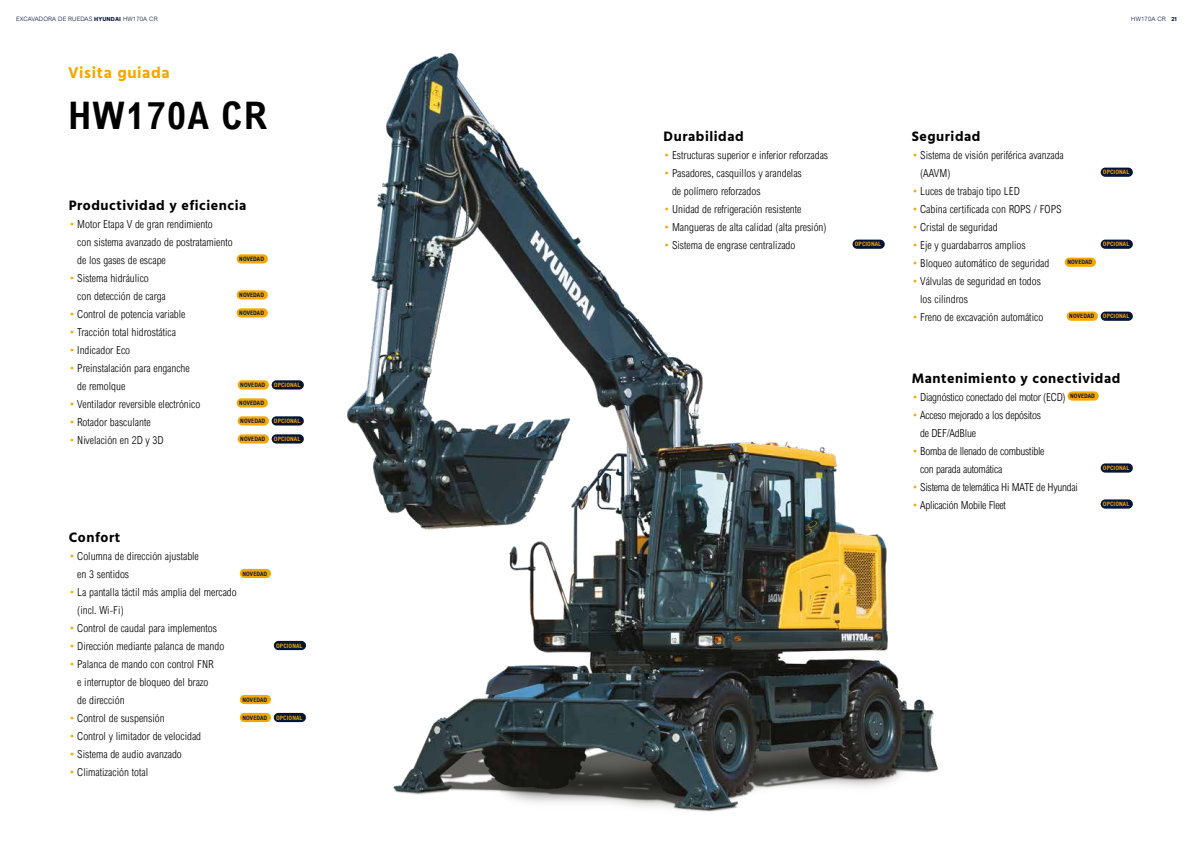
<style>
.page{position:relative;width:1191px;height:842px;background:#fff}
.page>*{position:absolute;margin:0;border:0;box-sizing:border-box;transform-origin:0 0}
.t1{font:700 condensed 38px "Arial";letter-spacing:.04em;color:#000}
.t2{font:700 16px "Hind";letter-spacing:.04em;color:#f7a600}
.t3{font:700 14px "Hind";letter-spacing:.04em;color:#000}
.t4{font:300 condensed 11px/18px "Arial";color:#000}
.t5{font:300 condensed 11px/18px "Arial";letter-spacing:-.02em;color:#000}
.t6{font:700 condensed 6px "Arial";letter-spacing:.02em;color:#f7a600}
.t7{font:700 condensed 6px "Arial";letter-spacing:.02em;color:#001437}
.t8{font:300 6px "Arial";letter-spacing:.02em;color:#001437}
.s1{font-family:"Hind";font-weight:700}
.s2{color:#f7a600}
</style>
<div class="page">
<img style="left:286px;top:53px;width:652px;height:759px">
<div style="left:237px;top:254px;width:31px;height:9px;background:#f7a600;border-radius:5px"></div>
<div style="left:237px;top:290px;width:31px;height:9px;background:#f7a600;border-radius:5px"></div>
<div style="left:237px;top:308px;width:31px;height:9px;background:#f7a600;border-radius:5px"></div>
<div style="left:238px;top:380px;width:31px;height:9px;background:#f7a600;border-radius:5px"></div>
<div style="left:272px;top:380px;width:32px;height:9px;background:#001437;border-radius:5px"></div>
<div style="left:237px;top:398px;width:31px;height:9px;background:#f7a600;border-radius:5px"></div>
<div style="left:238px;top:416px;width:31px;height:9px;background:#f7a600;border-radius:5px"></div>
<div style="left:272px;top:416px;width:32px;height:9px;background:#001437;border-radius:5px"></div>
<div style="left:238px;top:434px;width:31px;height:9px;background:#f7a600;border-radius:5px"></div>
<div style="left:272px;top:434px;width:32px;height:9px;background:#001437;border-radius:5px"></div>
<div style="left:852px;top:240px;width:32px;height:9px;background:#001437;border-radius:5px"></div>
<div style="left:240px;top:569px;width:31px;height:9px;background:#f7a600;border-radius:5px"></div>
<div style="left:274px;top:641px;width:32px;height:9px;background:#001437;border-radius:5px"></div>
<div style="left:240px;top:695px;width:31px;height:9px;background:#f7a600;border-radius:5px"></div>
<div style="left:240px;top:713px;width:31px;height:9px;background:#f7a600;border-radius:5px"></div>
<div style="left:274px;top:713px;width:32px;height:9px;background:#001437;border-radius:5px"></div>
<div style="left:1100px;top:168px;width:32px;height:9px;background:#001437;border-radius:5px"></div>
<div style="left:1100px;top:240px;width:32px;height:9px;background:#001437;border-radius:5px"></div>
<div style="left:1064px;top:258px;width:32px;height:9px;background:#f7a600;border-radius:5px"></div>
<div style="left:1066px;top:312px;width:32px;height:9px;background:#f7a600;border-radius:5px"></div>
<div style="left:1100px;top:312px;width:32px;height:9px;background:#001437;border-radius:5px"></div>
<div style="left:1067px;top:391px;width:31px;height:10px;background:#f7a600;border-radius:5px"></div>
<div style="left:1100px;top:463px;width:32px;height:10px;background:#001437;border-radius:5px"></div>
<div style="left:1100px;top:499px;width:32px;height:10px;background:#001437;border-radius:5px"></div>
<p class="t8" style="left:16px;top:15px;width:143px">EXCAVADORA DE RUEDAS <span class="s1">HYUNDAI</span> HW170A CR</p>
<p class="t8" style="left:1131px;top:15px;width:47px">HW170A CR <span class="s1">21</span></p>
<h2 class="t2" style="left:68px;top:63px;width:103px">Visita guiada</h2>
<h1 class="t1" style="left:68px;top:94px;width:201px">HW170A CR</h1>
<p class="t3" style="left:69px;top:196px;width:179px">Productividad y eficiencia</p>
<p class="t4" style="left:77px;top:215px;width:157px;text-indent:-9px"><span class="s2">•</span> Motor Etapa V de gran rendimiento<br>con sistema avanzado de postratamiento de los gases de escape</p>
<p class="t7" style="left:239px;top:256px;width:26px">NOVEDAD</p>
<p class="t4" style="left:77px;top:269px;width:90px;text-indent:-9px"><span class="s2">•</span> Sistema hidráulico<br>con detección de carga</p>
<p class="t7" style="left:239px;top:292px;width:26px">NOVEDAD</p>
<p class="t4" style="left:69px;top:305px;width:118px"><span class="s2">•</span> Control de potencia variable</p>
<p class="t7" style="left:239px;top:310px;width:26px">NOVEDAD</p>
<p class="t4" style="left:69px;top:323px;width:109px"><span class="s2">•</span> Tracción total hidrostática</p>
<p class="t4" style="left:69px;top:341px;width:63px"><span class="s2">•</span> Indicador Eco</p>
<p class="t4" style="left:77px;top:359px;width:114px;text-indent:-9px"><span class="s2">•</span> Preinstalación para enganche de remolque</p>
<p class="t7" style="left:240px;top:382px;width:26px">NOVEDAD</p>
<p class="t6" style="left:274px;top:382px;width:28px">OPCIONAL</p>
<p class="t4" style="left:69px;top:395px;width:133px"><span class="s2">•</span> Ventilador reversible electrónico</p>
<p class="t7" style="left:239px;top:400px;width:26px">NOVEDAD</p>
<p class="t4" style="left:69px;top:413px;width:83px"><span class="s2">•</span> Rotador basculante</p>
<p class="t7" style="left:240px;top:418px;width:26px">NOVEDAD</p>
<p class="t6" style="left:274px;top:418px;width:28px">OPCIONAL</p>
<p class="t4" style="left:69px;top:431px;width:96px"><span class="s2">•</span> Nivelación en 2D y 3D</p>
<p class="t7" style="left:240px;top:436px;width:26px">NOVEDAD</p>
<p class="t6" style="left:274px;top:436px;width:28px">OPCIONAL</p>
<p class="t3" style="left:69px;top:529px;width:53px">Confort</p>
<p class="t4" style="left:77px;top:547px;width:123px;text-indent:-9px"><span class="s2">•</span> Columna de dirección ajustable en 3 sentidos</p>
<p class="t7" style="left:242px;top:570px;width:26px">NOVEDAD</p>
<p class="t4" style="left:77px;top:583px;width:161px;text-indent:-9px"><span class="s2">•</span> La pantalla táctil más amplia del mercado (incl. Wi-Fi)</p>
<p class="t4" style="left:69px;top:619px;width:150px"><span class="s2">•</span> Control de caudal para implementos</p>
<p class="t4" style="left:69px;top:637px;width:157px"><span class="s2">•</span> Dirección mediante palanca de mando</p>
<p class="t6" style="left:276px;top:642px;width:28px">OPCIONAL</p>
<p class="t4" style="left:77px;top:655px;width:138px;text-indent:-9px"><span class="s2">•</span> Palanca de mando con control FNR e interruptor de bloqueo del brazo de dirección</p>
<p class="t7" style="left:242px;top:696px;width:26px">NOVEDAD</p>
<p class="t4" style="left:69px;top:709px;width:97px"><span class="s2">•</span> Control de suspensión</p>
<p class="t7" style="left:242px;top:714px;width:26px">NOVEDAD</p>
<p class="t6" style="left:276px;top:714px;width:28px">OPCIONAL</p>
<p class="t4" style="left:69px;top:727px;width:134px"><span class="s2">•</span> Control y limitador de velocidad</p>
<p class="t4" style="left:69px;top:745px;width:115px"><span class="s2">•</span> Sistema de audio avanzado</p>
<p class="t4" style="left:69px;top:763px;width:81px"><span class="s2">•</span> Climatización total</p>
<p class="t3" style="left:663px;top:128px;width:82px">Durabilidad</p>
<p class="t4" style="left:663px;top:146px;width:166px"><span class="s2">•</span> Estructuras superior e inferior reforzadas</p>
<p class="t4" style="left:672px;top:164px;width:131px;text-indent:-9px"><span class="s2">•</span> Pasadores, casquillos y arandelas de polímero reforzados</p>
<p class="t4" style="left:663px;top:200px;width:139px"><span class="s2">•</span> Unidad de refrigeración resistente</p>
<p class="t4" style="left:663px;top:218px;width:165px"><span class="s2">•</span> Mangueras de alta calidad (alta presión)</p>
<p class="t4" style="left:663px;top:236px;width:133px"><span class="s2">•</span> Sistema de engrase centralizado</p>
<p class="t6" style="left:855px;top:241px;width:28px">OPCIONAL</p>
<p class="t3" style="left:911px;top:128px;width:70px">Seguridad</p>
<p class="t4" style="left:920px;top:146px;width:145px;text-indent:-9px"><span class="s2">•</span> Sistema de visión periférica avanzada (AAVM)</p>
<p class="t6" style="left:1103px;top:169px;width:28px">OPCIONAL</p>
<p class="t4" style="left:911px;top:182px;width:110px"><span class="s2">•</span> Luces de trabajo tipo LED</p>
<p class="t4" style="left:911px;top:200px;width:151px"><span class="s2">•</span> Cabina certificada con ROPS / FOPS</p>
<p class="t4" style="left:911px;top:218px;width:87px"><span class="s2">•</span> Cristal de seguridad</p>
<p class="t4" style="left:911px;top:236px;width:116px"><span class="s2">•</span> Eje y guardabarros amplios</p>
<p class="t6" style="left:1103px;top:241px;width:28px">OPCIONAL</p>
<p class="t4" style="left:911px;top:254px;width:139px"><span class="s2">•</span> Bloqueo automático de seguridad</p>
<p class="t7" style="left:1067px;top:259px;width:26px">NOVEDAD</p>
<p class="t4" style="left:920px;top:272px;width:122px;text-indent:-9px"><span class="s2">•</span> Válvulas de seguridad en todos los cilindros</p>
<p class="t4" style="left:911px;top:308px;width:133px"><span class="s2">•</span> Freno de excavación automático</p>
<p class="t7" style="left:1069px;top:313px;width:26px">NOVEDAD</p>
<p class="t6" style="left:1103px;top:313px;width:28px">OPCIONAL</p>
<p class="t3" style="left:911px;top:370px;width:210px">Mantenimiento y conectividad</p>
<p class="t5" style="left:911px;top:388px;width:185px"><span class="s2">•</span> Diagnóstico conectado del motor (ECD) <sup>NOVEDAD</sup></p>
<p class="t5" style="left:920px;top:406px;width:122px;text-indent:-9px"><span class="s2">•</span> Acceso mejorado a los depósitos de DEF/AdBlue</p>
<p class="t5" style="left:920px;top:442px;width:126px;text-indent:-9px"><span class="s2">•</span> Bomba de llenado de combustible con parada automática</p>
<p class="t6" style="left:1103px;top:465px;width:28px">OPCIONAL</p>
<p class="t5" style="left:911px;top:478px;width:168px"><span class="s2">•</span> Sistema de telemática Hi MATE de Hyundai</p>
<p class="t5" style="left:911px;top:496px;width:96px"><span class="s2">•</span> Aplicación Mobile Fleet</p>
<p class="t6" style="left:1103px;top:501px;width:28px">OPCIONAL</p>
</div>
